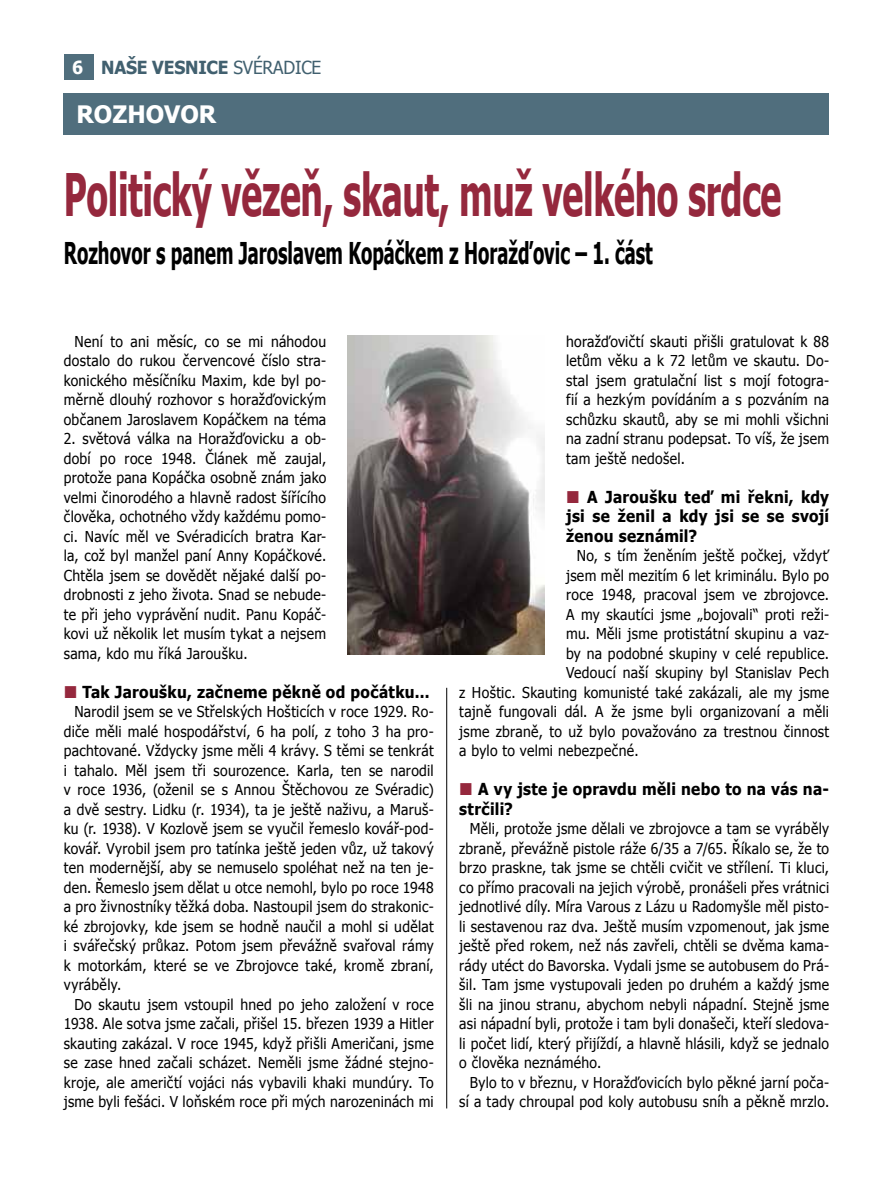
<style>
.page{position:relative;width:893px;height:1191px;background:#fff}
.page>*{position:absolute;margin:0;border:0;box-sizing:border-box;transform-origin:0 0}
.t1{font:700 58.5px "Tahoma";letter-spacing:-.01em;color:#95283d;scale:.6 1}
.t2{font:700 30px "Tahoma";color:#000;scale:.61 1}
.t3{font:700 24px "Tahoma";color:#fff}
.t4{font:700 18px "Tahoma";letter-spacing:-.01em;color:#41606f;scale:.96 1}
.t5{font:700 16.5px/19.5px "Tahoma";letter-spacing:.02em;color:#000;text-align:justify;scale:.93 1}
.t6{font:15px/19.5px "Tahoma";letter-spacing:.02em;color:#000;text-align:justify;scale:.93 1}
.s1{color:#fff}
.s2{font-weight:400}
</style>
<div class="page">
<div style="left:64px;top:54px;width:30px;height:26px;background:#506e7d"></div>
<div style="left:64px;top:94px;width:765px;height:41px;background:#506e7d"></div>
<img style="left:348px;top:335px;width:197px;height:319px">
<hr style="left:446px;top:688px;width:1px;height:420px;background:#000">
<p class="t4" style="left:72px;top:54px;width:261px"><span class="s1">6</span> Naše vesnice <span class="s2">svéradice</span></p>
<h3 class="t3" style="left:77px;top:98px;width:141px">rozhovor</h3>
<h1 class="t1" style="left:64px;top:153px;width:1197px">Politický vězeň, skaut, muž velkého srdce</h1>
<h2 class="t2" style="left:64px;top:232px;width:967px">Rozhovor s panem Jaroslavem Kopáčkem z Horažďovic – 1. část</h2>
<p class="t6" style="left:64px;top:331px;width:284px;text-indent:11px">Není to ani měsíc, co se mi náhodou dostalo do rukou červencové číslo stra&shy;konického měsíčníku Maxim, kde byl po&shy;měrně dlouhý rozhovor s horažďovickým občanem Jaroslavem Kopáčkem na téma</p>
<p class="t6" style="left:64px;top:428px;width:284px">2. světová válka na Horažďovicku a ob&shy;dobí po roce 1948. Článek mě zaujal, protože pana Kopáčka osobně znám jako velmi činorodého a hlavně radost šířícího člověka, ochotného vždy každému pomo&shy;ci. Navíc měl ve Svéradicích bratra Kar&shy;la, což byl manžel paní Anny Kopáčkové.<br>Chtěla jsem se dovědět nějaké další po&shy;drobnosti z jeho života. Snad se nebude&shy;te při jeho vyprávění nudit. Panu Kopáč&shy;kovi už několik let musím tykat a nejsem sama, kdo mu říká Jaroušku.</p>
<p class="t5" style="left:83px;top:681px;width:375px">Tak Jaroušku, začneme pěkně od počátku...</p>
<p class="t6" style="left:64px;top:701px;width:399px;text-indent:11px">Narodil jsem se ve Střelských Hošticích v roce 1929. Ro&shy;diče měli malé hospodářství, 6 ha polí, z toho 3 ha pro&shy;pachtované. Vždycky jsme měli 4 krávy. S těmi se tenkrát i tahalo. Měl jsem tři sourozence. Karla, ten se narodil v roce 1936, (oženil se s Annou Štěchovou ze Svéradic) a dvě sestry. Lidku (r. 1934), ta je ještě naživu, a Maruš&shy;ku (r. 1938). V Kozlově jsem se vyučil řemeslo kovář-pod&shy;kovář. Vyrobil jsem pro tatínka ještě jeden vůz, už takový ten modernější, aby se nemuselo spoléhat než na ten je&shy;den. Řemeslo jsem dělat u otce nemohl, bylo po roce 1948 a pro živnostníky těžká doba. Nastoupil jsem do strakonic&shy;ké zbrojovky, kde jsem se hodně naučil a mohl si udělat i svářečský průkaz. Potom jsem převážně svařoval rámy k motorkám, které se ve Zbrojovce také, kromě zbraní, vyráběly.</p>
<p class="t6" style="left:64px;top:994px;width:399px;text-indent:11px">Do skautu jsem vstoupil hned po jeho založení v roce 1938. Ale sotva jsme začali, přišel 15. březen 1939 a Hitler skauting zakázal. V roce 1945, když přišli Američani, jsme se zase hned začali scházet. Neměli jsme žádné stejno&shy;kroje, ale američtí vojáci nás vybavili khaki mundúry. To jsme byli fešáci. V loňském roce při mých narozeninách mi</p>
<p class="t6" style="left:566px;top:331px;width:284px">horažďovičtí skauti přišli gratulovat k 88 letům věku a k 72 letům ve skautu. Do&shy;stal jsem gratulační list s mojí fotogra&shy;fií a hezkým povídáním a s pozváním na schůzku skautů, aby se mi mohli všichni na zadní stranu podepsat. To víš, že jsem tam ještě nedošel.</p>
<p class="t5" style="left:566px;top:486px;width:284px;text-indent:21px">A Jaroušku teď mi řekni, kdy jsi se ženil a kdy jsi se se svojí ženou seznámil?</p>
<p class="t6" style="left:577px;top:545px;width:273px">No, s tím ženěním ještě počkej, vždyť</p>
<p class="t6" style="left:566px;top:565px;width:284px">jsem měl mezitím 6 let kriminálu. Bylo po</p>
<p class="t6" style="left:566px;top:584px;width:284px">roce 1948, pracoval jsem ve zbrojovce.</p>
<p class="t6" style="left:566px;top:604px;width:284px">A my skautíci jsme „bojovali“ proti reži-</p>
<p class="t6" style="left:566px;top:623px;width:284px">mu. Měli jsme protistátní skupinu a vaz-</p>
<p class="t6" style="left:566px;top:643px;width:284px">by na podobné skupiny v celé republice.</p>
<p class="t6" style="left:566px;top:662px;width:284px">Vedoucí naší skupiny byl Stanislav Pech</p>
<p class="t6" style="left:459px;top:682px;width:399px">z Hoštic. Skauting komunisté také zakázali, ale my jsme</p>
<p class="t6" style="left:459px;top:701px;width:399px">tajně fungovali dál. A že jsme byli organizovaní a měli</p>
<p class="t6" style="left:459px;top:721px;width:399px">jsme zbraně, to už bylo považováno za trestnou činnost</p>
<p class="t6" style="left:459px;top:740px;width:194px">a bylo to velmi nebezpečné.</p>
<p class="t5" style="left:459px;top:778px;width:399px;text-indent:19px">A vy jste je opravdu měli nebo to na vás na&shy;strčili?</p>
<p class="t6" style="left:459px;top:818px;width:399px;text-indent:11px">Měli, protože jsme dělali ve zbrojovce a tam se vyráběly zbraně, převážně pistole ráže 6/35 a 7/65. Říkalo se, že to brzo praskne, tak jsme se chtěli cvičit ve střílení. Ti kluci, co přímo pracovali na jejich výrobě, pronášeli přes vrátnici jednotlivé díly. Míra Varous z Lázu u Radomyšle měl pisto&shy;li sestavenou raz dva. Ještě musím vzpomenout, jak jsme ještě před rokem, než nás zavřeli, chtěli se dvěma kama&shy;rády utéct do Bavorska. Vydali jsme se autobusem do Prá&shy;šil. Tam jsme vystupovali jeden po druhém a každý jsme šli na jinou stranu, abychom nebyli nápadní. Stejně jsme asi nápadní byli, protože i tam byli donašeči, kteří sledova&shy;li počet lidí, který přijíždí, a hlavně hlásili, když se jednalo o člověka neznámého.</p>
<p class="t6" style="left:459px;top:1072px;width:399px;text-align:right">Bylo to v březnu, v Horažďovicích bylo pěkné jarní poča&shy;sí a tady chroupal pod koly autobusu sníh a pěkně mrzlo.</p>
</div>
